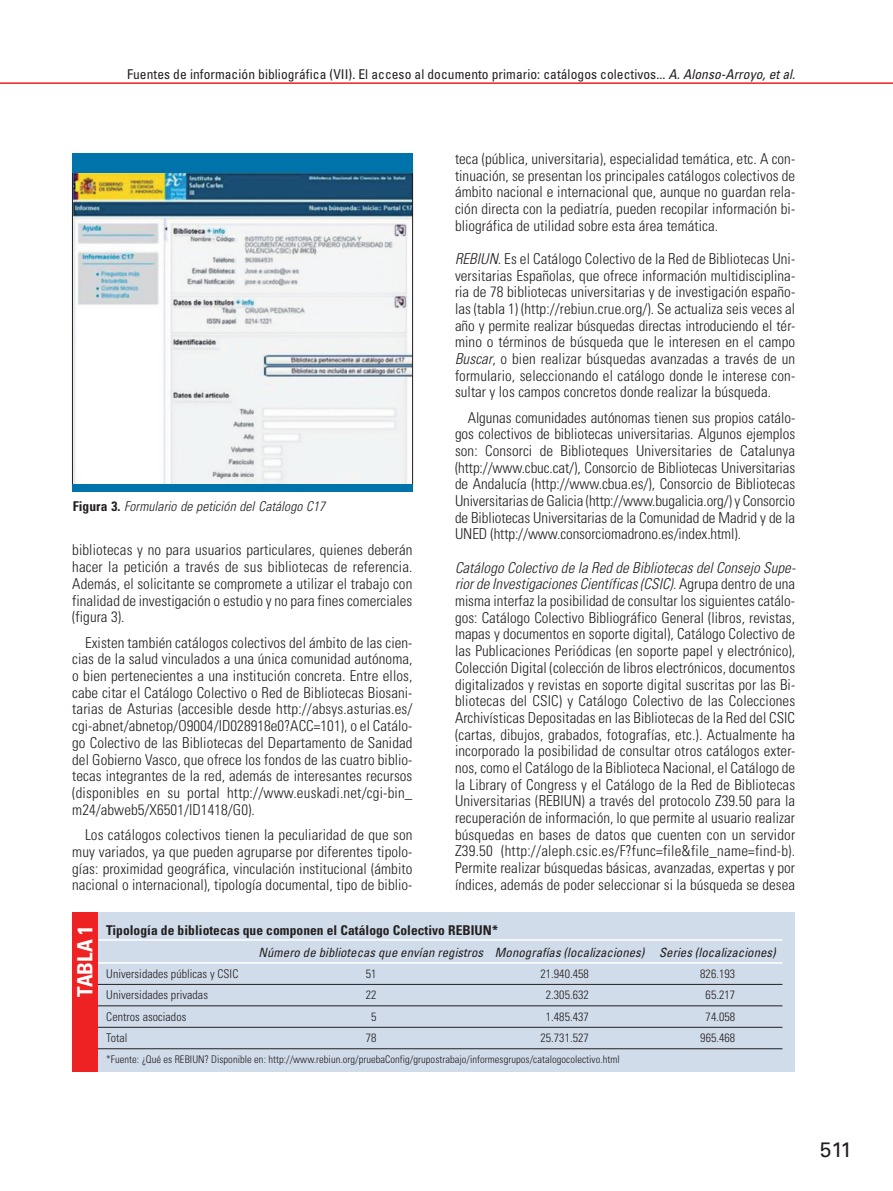
<style>
.page{position:relative;width:893px;height:1191px;background:#fff}
.page>*{position:absolute;margin:0;border:0;box-sizing:border-box;transform-origin:0 0}
.t1{font:700 condensed 21px "Univers LT Std";letter-spacing:.005em;color:#fff}
.t2{font:21px "Univers LT Std";color:#231f20}
.t3{font:300 condensed 15px/16.6px "Univers LT Std";letter-spacing:.005em;color:#231f20;text-align:justify}
.t4{font:condensed 13.5px "Univers LT Std";letter-spacing:.005em;color:#231f20}
.t5{font:700 condensed 13.5px "Univers LT Std";letter-spacing:.005em;color:#231f20}
.t6{font:italic 300 condensed 13.5px "Univers LT Std";letter-spacing:.005em;color:#231f20}
.t7{font:italic condensed 12.75px "Univers LT Std";letter-spacing:.005em;color:#231f20}
.t8{font:300 condensed 12px "Univers LT Std";letter-spacing:.005em;color:#231f20}
.t9{font:300 condensed 10.5px "Univers LT Std";letter-spacing:.005em;color:#231f20}
.s1{font-style:italic}
.s2{font-weight:700;font-style:normal}
</style>
<div class="page">
<hr style="left:0;top:82px;width:893px;height:2px;background:#ee2123">
<img style="left:74px;top:173px;width:337px;height:310px">
<div style="left:72px;top:484px;width:341px;height:8px;background:#0074aa"></div>
<div style="left:72px;top:153px;width:341px;height:20px;background:#0074aa"></div>
<div style="left:72px;top:912px;width:723px;height:159px;background:#d1dcea"></div>
<hr style="left:85px;top:939px;width:697px;height:1px;background:#fff">
<hr style="left:85px;top:984px;width:697px;height:1px;background:#231f20">
<hr style="left:85px;top:1005px;width:697px;height:1px;background:#231f20">
<hr style="left:85px;top:1027px;width:697px;height:1px;background:#231f20">
<hr style="left:85px;top:1048px;width:697px;height:1px;background:#231f20">
<hr style="left:85px;top:962px;width:697px;height:1px;background:#fff">
<div style="left:72px;top:912px;width:26px;height:159px;background:#ee2123"></div>
<p class="t4" style="left:127px;top:68px;width:669px">Fuentes de información bibliográfica (VII). El acceso al documento primario: catálogos colectivos... <span class="s1">A. Alonso-Arroyo, et al.</span></p>
<p class="t6" style="left:73px;top:499px;width:254px"><span class="s2">Figura 3.</span> Formulario de petición del Catálogo C17</p>
<p class="t3" style="left:72px;top:542px;width:342px">bibliotecas y no para usuarios particulares, quienes deberán hacer la petición a través de sus bibliotecas de referencia.<br>Además, el solicitante se compromete a utilizar el trabajo con finalidad de investigación o estudio y no para fines comerciales (figura 3).</p>
<p class="t3" style="left:72px;top:634px;width:342px;text-indent:13px">Existen también catálogos colectivos del ámbito de las cien&shy;cias de la salud vinculados a una única comunidad autónoma, o bien pertenecientes a una institución concreta. Entre ellos, cabe citar el Catálogo Colectivo o Red de Bibliotecas Biosani&shy;tarias de Asturias (accesible desde http://absys.asturias.es/ cgi-abnet/abnetop/O9004/ID028918e0?ACC=101), o el Catálo&shy;go Colectivo de las Bibliotecas del Departamento de Sanidad del Gobierno Vasco, que ofrece los fondos de las cuatro biblio&shy;tecas integrantes de la red, además de interesantes recursos (disponibles en su portal http://www.euskadi.net/cgi-bin_ m24/abweb5/X6501/ID1418/G0).</p>
<p class="t3" style="left:72px;top:827px;width:342px;text-indent:13px">Los catálogos colectivos tienen la peculiaridad de que son muy variados, ya que pueden agruparse por diferentes tipolo&shy;gías: proximidad geográfica, vinculación institucional (ámbito nacional o internacional), tipología documental, tipo de biblio-</p>
<p class="t3" style="left:455px;top:151px;width:342px">teca (pública, universitaria), especialidad temática, etc. A con&shy;tinuación, se presentan los principales catálogos colectivos de ámbito nacional e internacional que, aunque no guardan rela&shy;ción directa con la pediatría, pueden recopilar información bi&shy;bliográfica de utilidad sobre esta área temática.</p>
<p class="t3" style="left:455px;top:251px;width:342px"><span class="s1">REBIUN.</span> Es el Catálogo Colectivo de la Red de Bibliotecas Uni&shy;versitarias Españolas, que ofrece información multidisciplina&shy;ria de 78 bibliotecas universitarias y de investigación españo&shy;las (tabla 1) (http://rebiun.crue.org/). Se actualiza seis veces al año y permite realizar búsquedas directas introduciendo el tér&shy;mino o términos de búsqueda que le interesen en el campo <span class="s1">Buscar</span>, o bien realizar búsquedas avanzadas a través de un formulario, seleccionando el catálogo donde le interese con&shy;sultar y los campos concretos donde realizar la búsqueda.</p>
<p class="t3" style="left:455px;top:410px;width:342px;text-indent:13px">Algunas comunidades autónomas tienen sus propios catálo&shy;gos colectivos de bibliotecas universitarias. Algunos ejemplos son: Consorci de Biblioteques Universitaries de Catalunya (http://www.cbuc.cat/), Consorcio de Bibliotecas Universitarias de Andalucía (http://www.cbua.es/), Consorcio de Bibliotecas Universitarias de Galicia (http://www.bugalicia.org/) y Consorcio de Bibliotecas Universitarias de la Comunidad de Madrid y de la UNED (http://www.consorciomadrono.es/index.html).</p>
<p class="t3" style="left:455px;top:560px;width:342px"><span class="s1">Catálogo Colectivo de la Red de Bibliotecas del Consejo Supe&shy;rior de Investigaciones Científicas (CSIC)</span>. Agrupa dentro de una misma interfaz la posibilidad de consultar los siguientes catálo&shy;gos: Catálogo Colectivo Bibliográfico General (libros, revistas, mapas y documentos en soporte digital), Catálogo Colectivo de las Publicaciones Periódicas (en soporte papel y electrónico), Colección Digital (colección de libros electrónicos, documentos digitalizados y revistas en soporte digital suscritas por las Bi&shy;bliotecas del CSIC) y Catálogo Colectivo de las Colecciones Archivísticas Depositadas en las Bibliotecas de la Red del CSIC (cartas, dibujos, grabados, fotografías, etc.). Actualmente ha incorporado la posibilidad de consultar otros catálogos exter&shy;nos, como el Catálogo de la Biblioteca Nacional, el Catálogo de la Library of Congress y el Catálogo de la Red de Bibliotecas Universitarias (REBIUN) a través del protocolo Z39.50 para la recuperación de información, lo que permite al usuario realizar búsquedas en bases de datos que cuenten con un servidor Z39.50 (http://aleph.csic.es/F?func=file&amp;file_name=find-b).<br>Permite realizar búsquedas básicas, avanzadas, expertas y por índices, además de poder seleccionar si la búsqueda se desea</p>
<h1 class="t1" style="left:75px;top:996px;width:73px;rotate:-90deg">TABLA 1</h1>
<p class="t5" style="left:106px;top:923px;width:393px">Tipología de bibliotecas que componen el Catálogo Colectivo REBIUN*</p>
<p class="t7" style="left:259px;top:946px;width:519px">Número de bibliotecas que envían registros Monografías (localizaciones) Series (localizaciones)</p>
<p class="t8" style="left:106px;top:968px;width:134px">Universidades públicas y CSIC</p>
<p class="t8" style="left:366px;top:968px;width:12px">51</p>
<p class="t8" style="left:540px;top:968px;width:50px">21.940.458</p>
<p class="t8" style="left:700px;top:968px;width:36px">826.193</p>
<p class="t8" style="left:106px;top:989px;width:103px">Universidades privadas</p>
<p class="t8" style="left:366px;top:989px;width:12px">22</p>
<p class="t8" style="left:546px;top:989px;width:45px">2.305.632</p>
<p class="t8" style="left:706px;top:989px;width:31px">65.217</p>
<p class="t8" style="left:106px;top:1010px;width:82px">Centros asociados</p>
<p class="t8" style="left:371px;top:1010px;width:7px">5</p>
<p class="t8" style="left:546px;top:1010px;width:45px">1.485.437</p>
<p class="t8" style="left:706px;top:1010px;width:31px">74.058</p>
<p class="t8" style="left:106px;top:1032px;width:23px">Total</p>
<p class="t8" style="left:366px;top:1032px;width:12px">78</p>
<p class="t8" style="left:540px;top:1032px;width:50px">25.731.527</p>
<p class="t8" style="left:700px;top:1032px;width:36px">965.468</p>
<p class="t9" style="left:106px;top:1054px;width:515px">*Fuente: ¿Qué es REBIUN? Disponible en: http://www.rebiun.org/pruebaConfig/grupostrabajo/informesgrupos/catalogocolectivo.html</p>
<h1 class="t2" style="left:820px;top:1139px;width:34px">511</h1>
</div>
